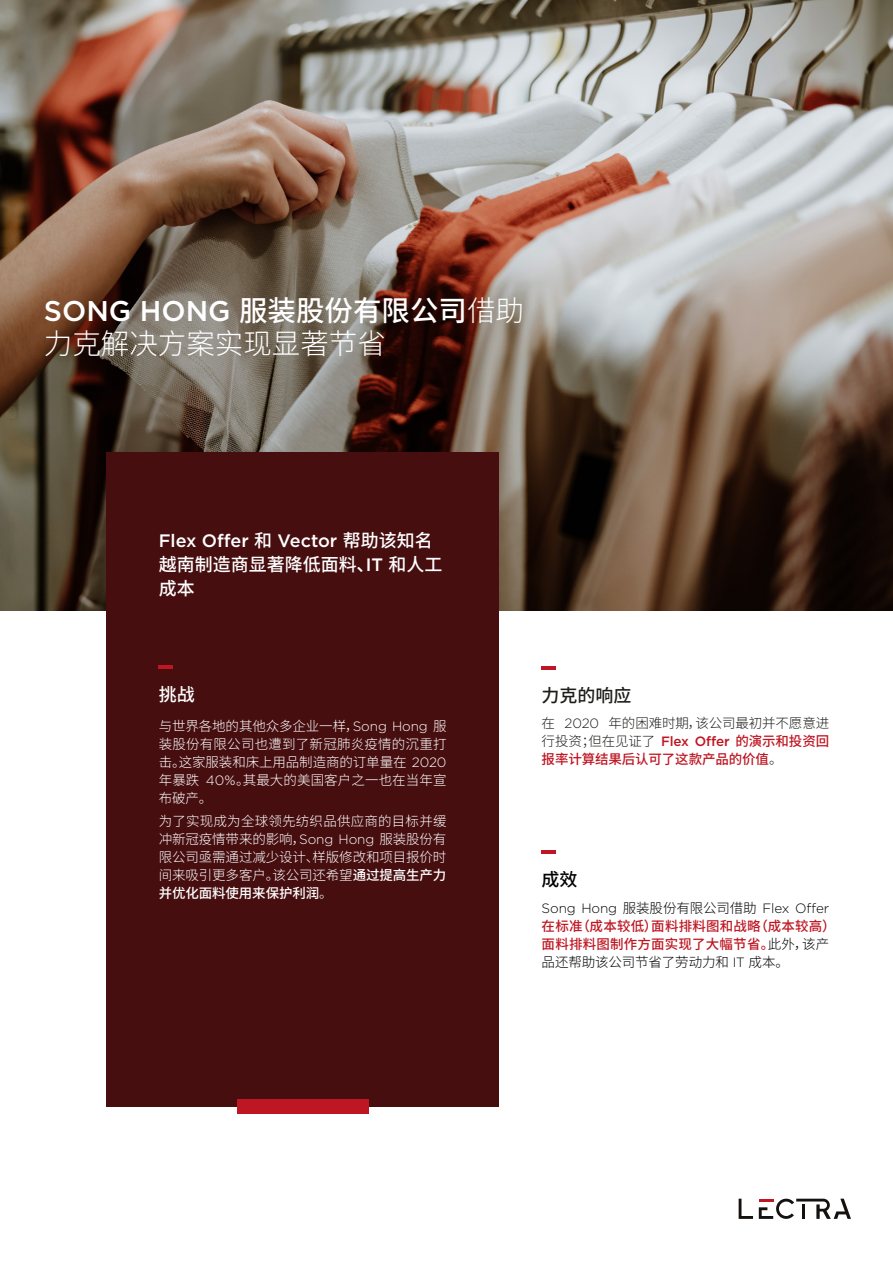
<style>
.page{position:relative;width:893px;height:1263px;background:#fff}
.page>*{position:absolute;margin:0;border:0;box-sizing:border-box;transform-origin:0 0}
.t1{font:300 28.5px/33px "Noto Sans CJ Ksc";color:#fff}
.t2{font:500 18px/24px "Noto Sans CJ Ksc";color:#fff}
.t3{font:500 18px "Noto Sans CJ Ksc";color:#1d1d1b}
.t4{font:500 18px "Noto Sans CJ Ksc";color:#000}
.Texte_courant{font:300 13.5px/18px "Noto Sans CJ Ksc";letter-spacing:-.01em;color:#fff;text-align:justify}
.t5{font:500 13.5px/18px "Noto Sans CJ Ksc";letter-spacing:.015em;color:#be1622}
.t6{font:300 13.5px/18px "Noto Sans CJ Ksc";letter-spacing:-.01em;color:#1d1d1b;text-align:justify}
.s1{font-family:"Gotham";font-weight:500}
.s2{font-weight:500}
.s3{font-family:"Gotham"}
.s4{font-family:"Gotham";font-weight:500;color:#be1622}
.s5{font-weight:500;color:#be1622}
.s6{font-family:"Gotham";font-weight:300;color:#000}
.s7{font-weight:300;color:#000}
</style>
<div class="page">
<img style="left:0;top:0;width:893px;height:610px">
<div style="left:106px;top:452px;width:393px;height:655px;background:#470e10"></div>
<hr style="left:159px;top:665px;width:14px;height:3px;background:#be1622">
<hr style="left:541px;top:850px;width:15px;height:4px;background:#be1622">
<hr style="left:541px;top:666px;width:15px;height:3px;background:#be1622">
<div style="left:237px;top:1100px;width:132px;height:14px;background:#be1622"></div>
<svg style="left:739px;top:1199px;width:14px;height:20px"></svg>
<svg style="left:759px;top:1199px;width:92px;height:20px"></svg>
<h1 class="t1" style="left:44px;top:294px;width:482px"><span class="s1">SONG HONG</span> <span class="s2">服装股份有限公司</span>借助力克解决方案实现显著节省</h1>
<h2 class="t2" style="left:159px;top:529px;width:285px"><span class="s3">Flex Offer</span> 和 <span class="s3">Vector</span> 帮助该知名越南制造商显著降低面料、<span class="s3">IT</span> 和人工成本</h2>
<h2 class="t2" style="left:159px;top:682px;width:37px">挑战</h2>
<p class="Texte_courant" style="left:159px;top:718px;width:289px">与世界各地的其他众多企业一样，<span class="s3">Song Hong</span> 服装股份有限公司也遭到了新冠肺炎疫情的沉重打击。这家服装和床上用品制造商的订单量在 <span class="s3">2020</span>年暴跌 <span class="s3">40%</span>。其最大的美国客户之一也在当年宣布破产。</p>
<p class="Texte_courant" style="left:159px;top:812px;width:289px">为了实现成为全球领先纺织品供应商的目标并缓冲新冠疫情带来的影响，<span class="s3">Song Hong</span> 服装股份有限公司亟需通过减少设计、样版修改和项目报价时间来吸引更多客户。该公司还希望<span class="s2">通过提高生产力并优化面料使用来保护利润</span>。</p>
<h2 class="t3" style="left:542px;top:685px;width:91px">力克的响应</h2>
<h2 class="t6" style="left:542px;top:714px;width:289px">在 <span class="s3">2020</span> 年的困难时期，该公司最初并不愿意进行投资；但在见证了 <span class="s4">Flex Offer</span> <span class="s5">的演示和投资回报率计算结果后认可了这款产品的价值</span>。</h2>
<h2 class="t4" style="left:542px;top:869px;width:37px">成效</h2>
<h2 class="t5" style="left:542px;top:899px;width:295px"><span class="s6">Song Hong</span> <span class="s7">服装股份有限公司借助</span> <span class="s6">Flex Offer</span>在标准（成本较低）面料排料图和战略（成本较高）面料排料图制作方面实现了大幅节省。<span class="s7">此外，该产品还帮助该公司节省了劳动力和</span> <span class="s6">IT</span> <span class="s7">成本。</span></h2>
</div>
